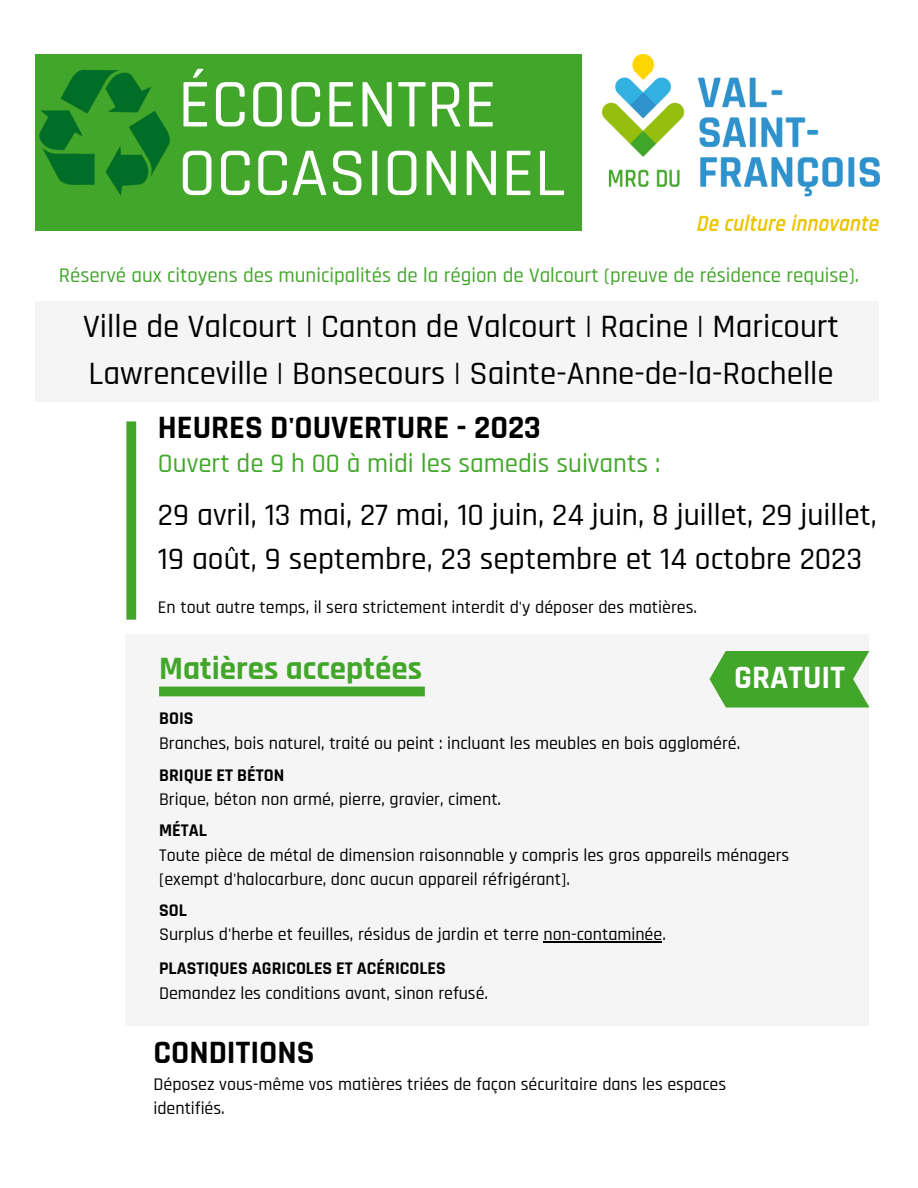
<style>
.page{position:relative;width:918px;height:1188px;background:#fff}
.page>*{position:absolute;margin:0;border:0;box-sizing:border-box;transform-origin:0 0}
.t1{font:500 69px/68.7px "Rajdhani";color:#fff}
.t2{font:500 33px/46.2px "Rajdhani";color:#000}
.t3{font:700 33px "Rajdhani";color:#000}
.t4{font:700 33px "Rajdhani";color:#42a62a}
.t5{font:700 33px "Rajdhani";color:#fff}
.t6{font:500 31.5px/43.8px "Rajdhani";color:#000}
.t7{font:500 27px "Rajdhani";color:#42a62a}
.t8{font:500 21px "Rajdhani";color:#42a62a}
.t9{font:500 18px/24.8px "Rajdhani";color:#000}
.t10{font:700 18px "Rajdhani";color:#000}
</style>
<div class="page">
<img style="left:602px;top:55px;width:277px;height:175px">
<div style="left:35px;top:55px;width:546px;height:175px;background:#42a62a"></div>
<img style="left:39px;top:69px;width:131px;height:127px">
<div style="left:35px;top:302px;width:844px;height:100px;background:#f6f5f5"></div>
<svg style="left:126px;top:421px;width:10px;height:198px;background:#49a932"></svg>
<div style="left:125px;top:634px;width:744px;height:392px;background:#f6f5f5"></div>
<div style="left:159px;top:687px;width:266px;height:9px;background:#42a62a"></div>
<svg style="left:709px;top:651px;width:161px;height:57px;background:#56af41"></svg>
<hr style="left:544px;top:942px;width:118px;height:1px;background:#000">
<h1 class="t1" style="left:178px;top:72px;width:389px">ÉCOCENTRE<br>OCCASIONNEL</h1>
<p class="t8" style="left:59px;top:263px;width:802px">Réservé aux citoyens des municipalités de la région de Valcourt (preuve de résidence requise).</p>
<h2 class="t2" style="left:83px;top:305px;width:757px">Ville de Valcourt | Canton de Valcourt | Racine | Maricourt<br>Lawrenceville | Bonsecours | Sainte-Anne-de-la-Rochelle</h2>
<h2 class="t3" style="left:158px;top:407px;width:385px">HEURES D'OUVERTURE - 2023</h2>
<h3 class="t7" style="left:158px;top:446px;width:504px">Ouvert de 9 h 00 à midi les samedis suivants :</h3>
<h3 class="t6" style="left:158px;top:494px;width:721px">29 avril, 13 mai, 27 mai, 10 juin, 24 juin, 8 juillet, 29 juillet,<br>19 août, 9 septembre, 23 septembre et 14 octobre 2023</h3>
<p class="t9" style="left:158px;top:595px;width:541px">En tout autre temps, il sera strictement interdit d'y déposer des matières.</p>
<h2 class="t4" style="left:159px;top:648px;width:265px">Matières acceptées</h2>
<h2 class="t5" style="left:734px;top:657px;width:112px">GRATUIT</h2>
<p class="t10" style="left:159px;top:708px;width:36px">BOIS</p>
<p class="t9" style="left:159px;top:732px;width:583px">Branches, bois naturel, traité ou peint : incluant les meubles en bois aggloméré.</p>
<p class="t10" style="left:159px;top:764px;width:127px">BRIQUE ET BÉTON</p>
<p class="t9" style="left:159px;top:788px;width:344px">Brique, béton non armé, pierre, gravier, ciment.</p>
<p class="t10" style="left:159px;top:819px;width:49px">MÉTAL</p>
<p class="t9" style="left:159px;top:843px;width:632px">Toute pièce de métal de dimension raisonnable y compris les gros appareils ménagers [exempt d'halocarbure, donc aucun appareil réfrigérant].</p>
<p class="t10" style="left:159px;top:899px;width:29px">SOL</p>
<p class="t9" style="left:159px;top:923px;width:508px">Surplus d'herbe et feuilles, résidus de jardin et terre non-contaminée.</p>
<p class="t10" style="left:159px;top:957px;width:288px">PLASTIQUES AGRICOLES ET ACÉRICOLES</p>
<p class="t9" style="left:159px;top:981px;width:331px">Demandez les conditions avant, sinon refusé.</p>
<h2 class="t3" style="left:153px;top:1033px;width:163px">CONDITIONS</h2>
<p class="t9" style="left:153px;top:1072px;width:574px">Déposez vous-même vos matières triées de façon sécuritaire dans les espaces identifiés.</p>
</div>
